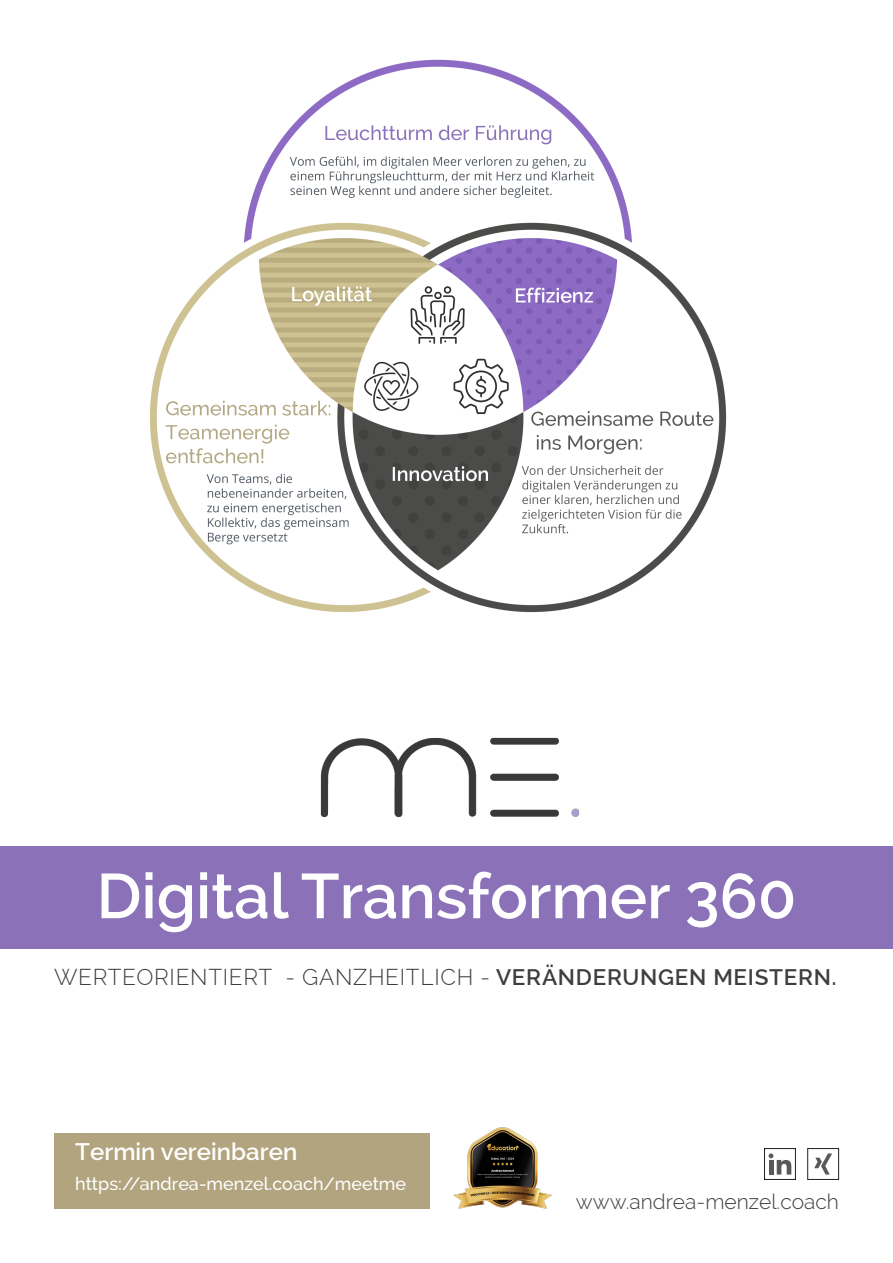
<style>
.page{position:relative;width:893px;height:1263px;background:#fff}
.page>*{position:absolute;margin:0;border:0;box-sizing:border-box;transform-origin:0 0}
.Headline_Deckblatt{font:600 63px "Raleway";color:#fff}
.Headline_Text_im_Farbbereich{font:600 24px "Raleway";color:#fff}
.t1{font:300 22.5px "Raleway";letter-spacing:.03em;color:#3e3e3f}
._14pt_light{font:300 21px "Raleway";color:#3e3e3f}
._12pt_medium_weiss{font:500 18px "Raleway";color:#fff}
.s1{font-weight:600}
</style>
<div class="page">
<img style="left:149px;top:59px;width:578px;height:553px">
<div style="left:0;top:846px;width:893px;height:102px;background:#8a71b8"></div>
<svg style="left:769px;top:1153px;width:22px;height:21px"></svg>
<svg style="left:814px;top:1153px;width:18px;height:21px"></svg>
<div style="left:764px;top:1148px;width:32px;height:32px;border:1px solid #231f20"></div>
<div style="left:807px;top:1148px;width:32px;height:32px;border:1px solid #231f20"></div>
<div style="left:54px;top:1133px;width:375px;height:76px;background:#b1a47e"></div>
<img style="left:320px;top:737px;width:260px;height:80px">
<img style="left:453px;top:1127px;width:99px;height:82px">
<p class="Headline_Deckblatt" style="left:96px;top:860px;width:701px">Digital Transformer 360</p>
<p class="t1" style="left:54px;top:964px;width:784px">WERTEORIENTIERT - GANZHEITLICH - <span class="s1">VERÄNDERUNGEN MEISTERN.</span></p>
<p class="Headline_Text_im_Farbbereich" style="left:75px;top:1138px;width:224px">Termin vereinbaren</p>
<p class="_12pt_medium_weiss" style="left:75px;top:1173px;width:332px">https://andrea-menzel.coach/meetme</p>
<p class="_14pt_light" style="left:576px;top:1189px;width:265px">www.andrea-menzel.coach</p>
</div>
